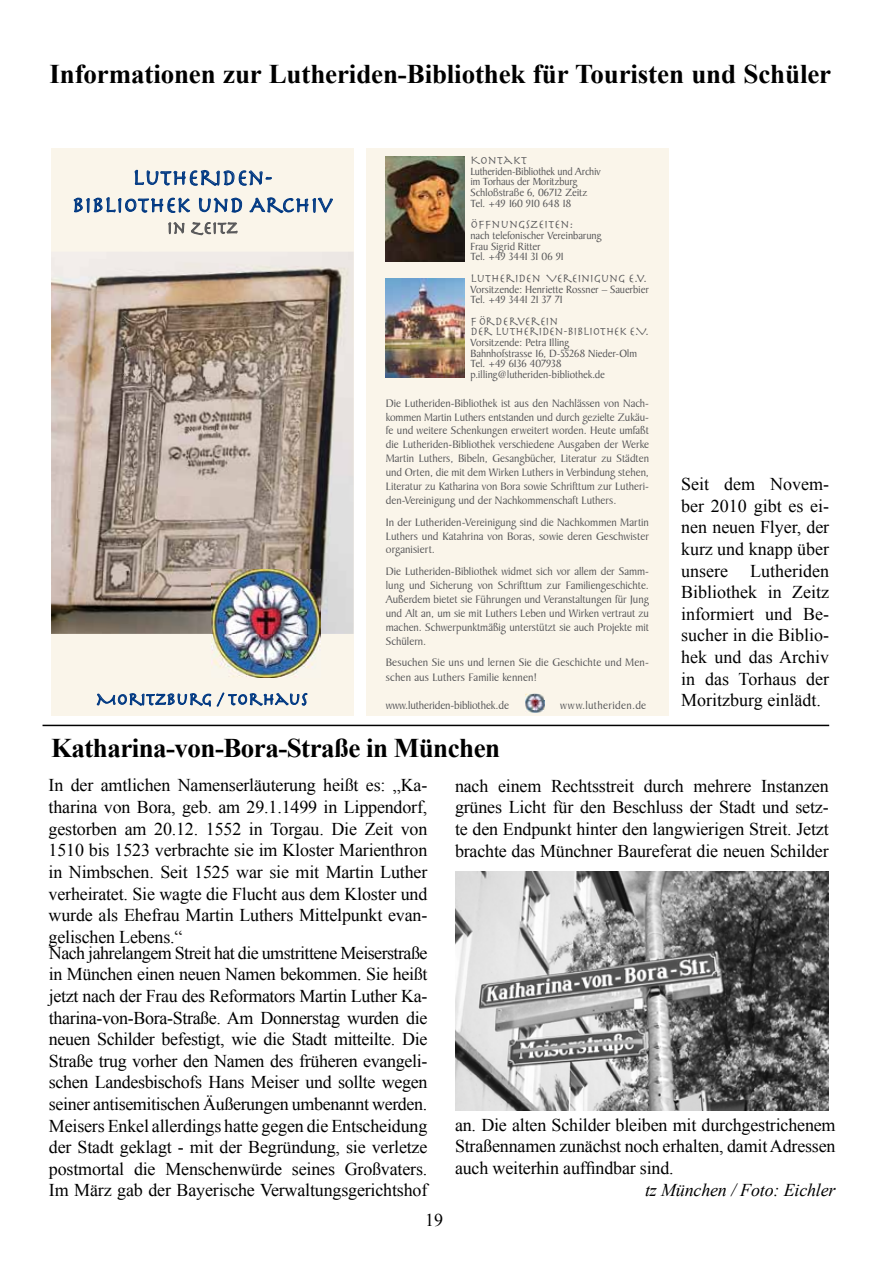
<style>
.page{position:relative;width:893px;height:1263px;background:#fff}
.page>*{position:absolute;margin:0;border:0;box-sizing:border-box;transform-origin:0 0}
.t1{font:700 27px "Times New Roman";letter-spacing:-.005em;color:#000}
.t2{font:22.8px/27.3px "Herculanum";color:#003882;text-align:center}
.t3{font:18px/21.6px "Times New Roman";letter-spacing:-.01em;color:#000;text-align:justify}
.t4{font:italic 18px "Times New Roman";letter-spacing:-.01em;color:#000}
.t5{font:17.85px "Herculanum";color:#003882}
.t6{font:17.85px "Herculanum";color:#58585a}
.t7{font:12.3px/10.6px "Herculanum";letter-spacing:-.015em;color:#58585a}
.t8{font:12.3px "Herculanum";letter-spacing:.005em;color:#58585a}
.t9{font:12.3px "Herculanum";letter-spacing:.025em;color:#58585a}
.t10{font:11.7px/14px "Baker Signet BT";color:#58585a;text-align:justify}
.t11{font:11.7px "Baker Signet BT";letter-spacing:.025em;color:#58585a}
.t12{font:11.25px/10.6px "Baker Signet";letter-spacing:-.015em;color:#58585a}
</style>
<div class="page">
<div style="left:51px;top:149px;width:303px;height:567px;background:#faf5ea"></div>
<svg style="left:74px;top:170px;width:259px;height:66px;background:#dddfdc"></svg>
<svg style="left:97px;top:693px;width:114px;height:13px"></svg>
<svg style="left:217px;top:693px;width:90px;height:20px;background:#c6ced4"></svg>
<img style="left:51px;top:252px;width:303px;height:382px">
<img style="left:212px;top:569px;width:108px;height:108px">
<div style="left:366px;top:149px;width:303px;height:567px;background:#faf5ea"></div>
<img style="left:386px;top:156px;width:79px;height:106px">
<img style="left:386px;top:279px;width:79px;height:99px">
<img style="left:525px;top:694px;width:19px;height:19px">
<img style="left:525px;top:701px;width:19px;height:8px">
<img style="left:455px;top:871px;width:374px;height:240px">
<hr style="left:43px;top:725px;width:786px;height:1px;background:#000">
<h1 class="t1" style="left:49px;top:55px;width:783px">Informationen zur Lutheriden-Bibliothek für Touristen und Schüler</h1>
<p class="t2" style="left:72px;top:164px;width:262px">LUTHERIDEN-<br>BIBLIOTHEK UND ARCHIV</p>
<p class="t6" style="left:167px;top:219px;width:73px">IN ZEITZ</p>
<p class="t5" style="left:96px;top:691px;width:213px">MORITZBURG / TORHAUS</p>
<p class="t9" style="left:470px;top:154px;width:58px">KONTAKT</p>
<p class="t12" style="left:470px;top:166px;width:132px">Lutheriden-Bibliothek und Archiv im Torhaus der Moritzburg<br>Schloßstraße 6, 06712 Zeitz<br>Tel. +49 160 910 648 18</p>
<p class="t8" style="left:470px;top:219px;width:104px">ÖFFNUNGSZEITEN:</p>
<p class="t12" style="left:470px;top:230px;width:133px">nach telefonischer Vereinbarung<br>Frau Sigrid Ritter<br>Tel. +49 3441 31 06 91</p>
<p class="t7" style="left:470px;top:273px;width:178px">LUTHERIDEN VEREINIGUNG E.V.</p>
<p class="t12" style="left:470px;top:284px;width:180px">Vorsitzende: Henriette Rossner – Sauerbier<br>Tel. +49 3441 21 37 71</p>
<p class="t7" style="left:470px;top:316px;width:180px">F ÖRDERVEREIN<br>DER LUTHERIDEN-BIBLIOTHEK E.V.</p>
<p class="t12" style="left:470px;top:337px;width:168px">Vorsitzende: Petra Illing<br>Bahnhofstrasse 16, D-55268 Nieder-Olm<br>Tel. +49 6136 407938 p.illing@lutheriden-bibliothek.de</p>
<p class="t10" style="left:386px;top:396px;width:265px">Die Lutheriden-Bibliothek ist aus den Nachlässen von Nach&shy;kommen Martin Luthers entstanden und durch gezielte Zukäu&shy;fe und weitere Schenkungen erweitert worden. Heute umfaßt die Lutheriden-Bibliothek verschiedene Ausgaben der Werke Martin Luthers, Bibeln, Gesangbücher, Literatur zu Städten und Orten, die mit dem Wirken Luthers in Verbindung stehen, Literatur zu Katharina von Bora sowie Schrifttum zur Lutheri&shy;den-Vereinigung und der Nachkommenschaft Luthers.</p>
<p class="t10" style="left:386px;top:515px;width:265px">In der Lutheriden-Vereinigung sind die Nachkommen Martin Luthers und Katahrina von Boras, sowie deren Geschwister organisiert.</p>
<p class="t10" style="left:386px;top:564px;width:265px">Die Lutheriden-Bibliothek widmet sich vor allem der Samm&shy;lung und Sicherung von Schrifttum zur Familiengeschichte.<br>Außerdem bietet sie Führungen und Veranstaltungen für Jung und Alt an, um sie mit Luthers Leben und Wirken vertraut zu machen. Schwerpunktmäßig unterstützt sie auch Projekte mit Schülern.</p>
<p class="t10" style="left:386px;top:655px;width:265px;line-height:14.7px">Besuchen Sie uns und lernen Sie die Geschichte und Men&shy;schen aus Luthers Familie kennen!</p>
<p class="t10" style="left:386px;top:698px;width:125px">www.lutheriden-bibliothek.de</p>
<p class="t11" style="left:560px;top:698px;width:88px">w w w.lutheriden.de</p>
<h1 class="t1" style="left:51px;top:729px;width:451px">Katharina-von-Bora-Straße in München</h1>
<p class="t3" style="left:681px;top:473px;width:149px">Seit dem Novem&shy;ber 2010 gibt es ei&shy;nen neuen Flyer, der kurz und knapp über unsere Lutheriden Bibliothek in Zeitz informiert und Be&shy;sucher in die Biblio&shy;hek und das Archiv in das Torhaus der Moritzburg einlädt.</p>
<p class="t3" style="left:49px;top:774px;width:380px">In der amtlichen Namenserläuterung heißt es: „Ka&shy;tharina von Bora, geb. am 29.1.1499 in Lippendorf, gestorben am 20.12. 1552 in Torgau. Die Zeit von 1510 bis 1523 verbrachte sie im Kloster Marienthron in Nimbschen. Seit 1525 war sie mit Martin Luther verheiratet. Sie wagte die Flucht aus dem Kloster und wurde als Ehefrau Martin Luthers Mittelpunkt evan&shy;gelischen Lebens.“</p>
<p class="t3" style="left:49px;top:942px;width:380px">Nach jahrelangem Streit hat die umstrittene Meiserstraße in München einen neuen Namen bekommen. Sie heißt jetzt nach der Frau des Reformators Martin Luther Ka&shy;tharina-von-Bora-Straße. Am Donnerstag wurden die neuen Schilder befestigt, wie die Stadt mitteilte. Die Straße trug vorher den Namen des früheren evangeli&shy;schen Landesbischofs Hans Meiser und sollte wegen seiner antisemitischen Äußerungen umbenannt werden.<br>Meisers Enkel allerdings hatte gegen die Entscheidung der Stadt geklagt - mit der Begründung, sie verletze postmortal die Menschenwürde seines Großvaters.<br>Im März gab der Bayerische Verwaltungsgerichtshof</p>
<p class="t3" style="left:425px;top:1208px;width:19px">19</p>
<p class="t3" style="left:455px;top:775px;width:375px">nach einem Rechtsstreit durch mehrere Instanzen grünes Licht für den Beschluss der Stadt und setz&shy;te den Endpunkt hinter den langwierigen Streit. Jetzt brachte das Münchner Baureferat die neuen Schilder</p>
<p class="t3" style="left:455px;top:1114px;width:382px">an. Die alten Schilder bleiben mit durchgestrichenem Straßennamen zunächst noch erhalten, damit Adressen auch weiterhin auffindbar sind.</p>
<p class="t4" style="left:645px;top:1177px;width:192px">tz München / Foto: Eichler</p>
</div>
